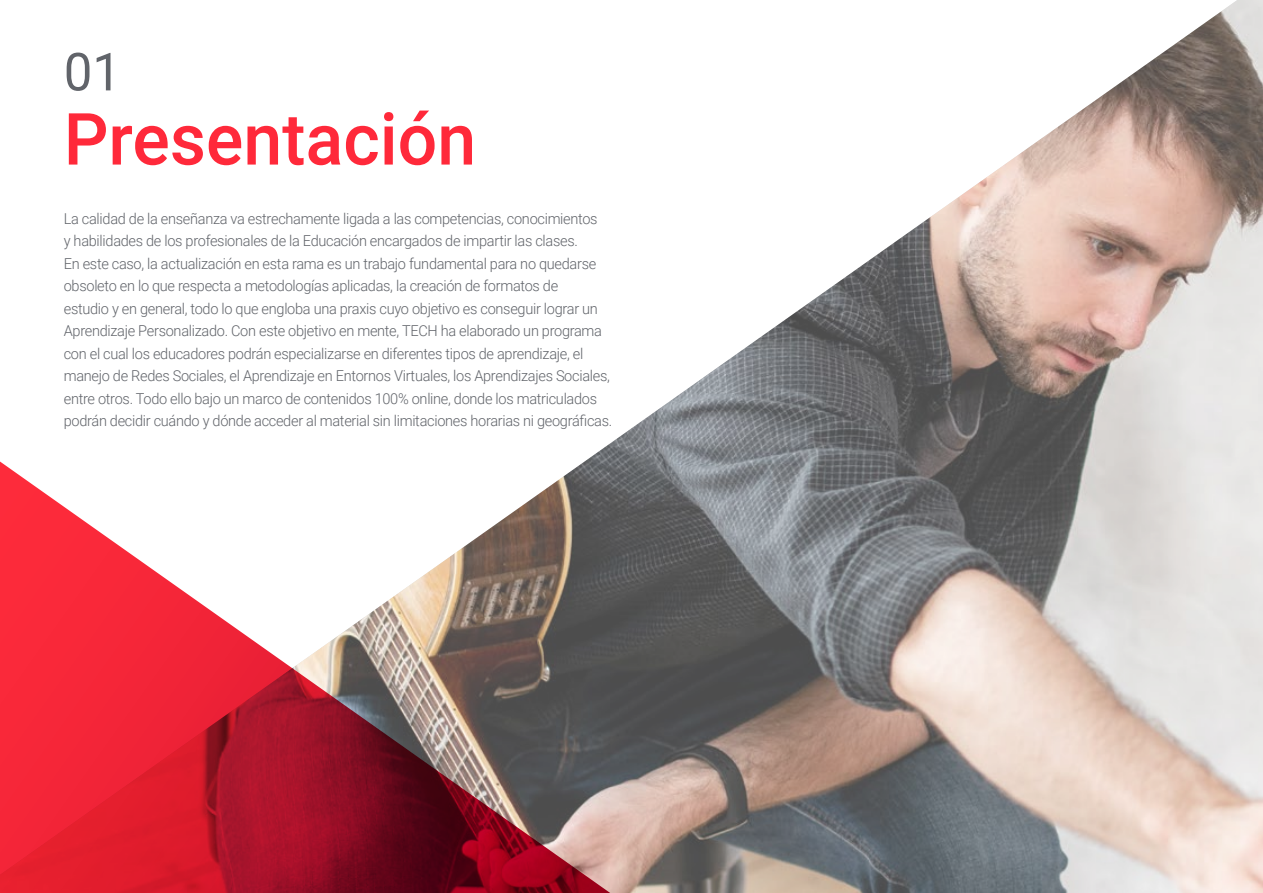
<style>
.page{position:relative;width:1263px;height:893px;background:#fff}
.page>*{position:absolute;margin:0;border:0;box-sizing:border-box;transform-origin:0 0}
.t1{font:500 72px "Roboto";color:#ff293a}
.t2{font:52.5px "Roboto";color:#61646a}
.t3{font:300 15px/22.5px "Roboto";letter-spacing:-.02em;color:#61646a}
</style>
<div class="page">
<img style="left:606px;top:0;width:657px;height:893px">
<svg style="left:0;top:446px;width:640px;height:447px"></svg>
<h2 class="t2" style="left:64px;top:35px;width:59px">01</h2>
<h1 class="t1" style="left:64px;top:89px;width:414px">Presentación</h1>
<p class="t3" style="left:64px;top:207px;width:550px">La calidad de la enseñanza va estrechamente ligada a las competencias, conocimientos<br>y habilidades de los profesionales de la Educación encargados de impartir las clases.<br>En este caso, la actualización en esta rama es un trabajo fundamental para no quedarse obsoleto en lo que respecta a metodologías aplicadas, la creación de formatos de<br>estudio y en general, todo lo que engloba una praxis cuyo objetivo es conseguir lograr un Aprendizaje Personalizado. Con este objetivo en mente, TECH ha elaborado un programa con el cual los educadores podrán especializarse en diferentes tipos de aprendizaje, el manejo de Redes Sociales, el Aprendizaje en Entornos Virtuales, los Aprendizajes Sociales, entre otros. Todo ello bajo un marco de contenidos 100% online, donde los matriculados podrán decidir cuándo y dónde acceder al material sin limitaciones horarias ni geográficas.</p>
</div>
